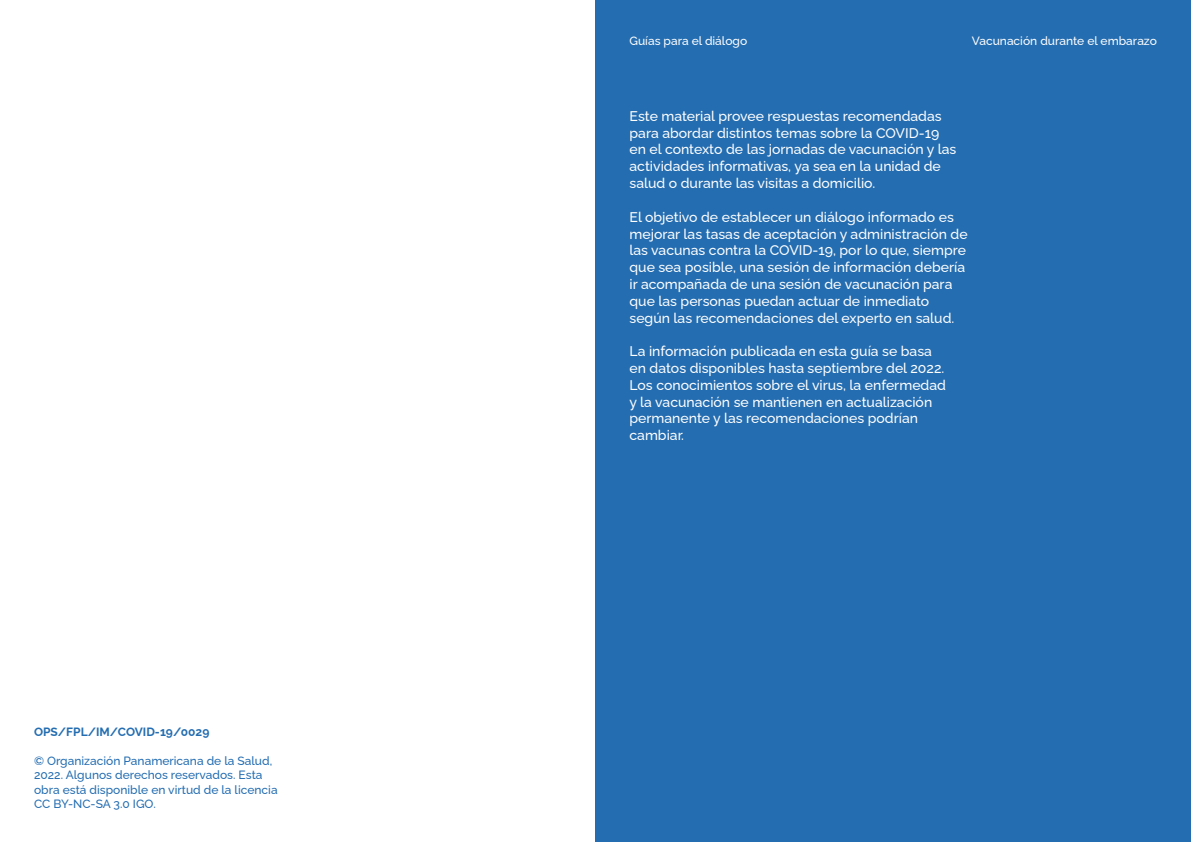
<style>
.page{position:relative;width:1191px;height:842px;background:#fff}
.page>*{position:absolute;margin:0;border:0;box-sizing:border-box;transform-origin:0 0}
.t1{font:500 14px/16.8px "Raleway";color:#fff}
.t2{font:500 12px/14.4px "Raleway";color:#246db1}
.t3{font:500 12px "Raleway";color:#fff}
.t4{font:700 12px "Raleway";color:#246db1}
</style>
<div class="page">
<div style="left:595px;top:0;width:596px;height:842px;background:#246db1"></div>
<p class="t4" style="left:34px;top:722px;width:177px">OPS/FPL/IM/COVID-19/0029</p>
<p class="t2" style="left:34px;top:752px;width:245px">© Organización Panamericana de la Salud, 2022. Algunos derechos reservados. Esta obra está disponible en virtud de la licencia CC BY-NC-SA 3.0 IGO.</p>
<p class="t3" style="left:629px;top:31px;width:119px">Guías para el diálogo</p>
<p class="t3" style="left:972px;top:31px;width:187px">Vacunación durante el embarazo</p>
<p class="t1" style="left:629px;top:106px;width:328px">Este material provee respuestas recomendadas para abordar distintos temas sobre la COVID-19 en el contexto de las jornadas de vacunación y las actividades informativas, ya sea en la unidad de salud o durante las visitas a domicilio.</p>
<p class="t1" style="left:629px;top:207px;width:340px">El objetivo de establecer un diálogo informado es mejorar las tasas de aceptación y administración de las vacunas contra la COVID-19, por lo que, siempre que sea posible, una sesión de información debería ir acompañada de una sesión de vacunación para que las personas puedan actuar de inmediato según las recomendaciones del experto en salud.</p>
<p class="t1" style="left:629px;top:341px;width:318px">La información publicada en esta guía se basa en datos disponibles hasta septiembre del 2022.<br>Los conocimientos sobre el virus, la enfermedad y la vacunación se mantienen en actualización permanente y las recomendaciones podrían cambiar.</p>
</div>
